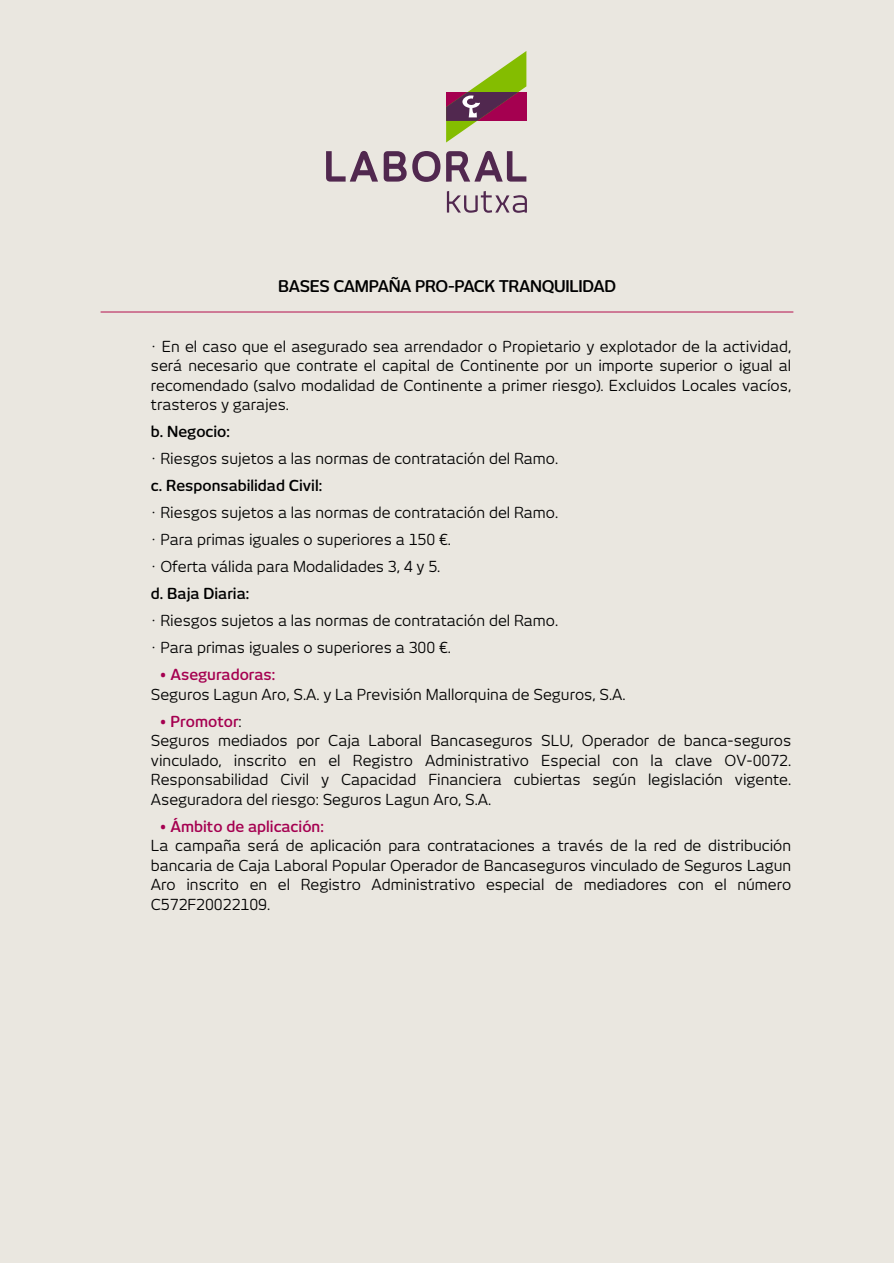
<style>
.page{position:relative;width:894px;height:1263px;background:#fff}
.page>*{position:absolute;margin:0;border:0;box-sizing:border-box;transform-origin:0 0}
.t1{font:600 15.9px "New June";letter-spacing:-.02em;color:#000}
.t2{font:15px/19.5px "New June";color:#000}
.t3{font:600 15px "New June";color:#000}
.t4{font:600 15px "New June";color:#a50050}
.s1{font-weight:600;color:#a50050}
</style>
<div class="page">
<div style="left:0;top:0;width:893px;height:1263px;background:#eae7e0"></div>
<hr style="left:100px;top:312px;width:693px;height:1px;background:#b4104d">
<svg style="left:326px;top:151px;width:80px;height:31px"></svg>
<svg style="left:412px;top:151px;width:28px;height:31px"></svg>
<svg style="left:446px;top:151px;width:80px;height:31px"></svg>
<svg style="left:446px;top:191px;width:80px;height:22px"></svg>
<svg style="left:446px;top:51px;width:80px;height:92px"></svg>
<p class="t1" style="left:278px;top:277px;width:339px">BASES CAMPAÑA PRO-PACK TRANQUILIDAD</p>
<p class="t2" style="left:151px;top:336px;width:641px;text-align:justify">· En el caso que el asegurado sea arrendador o Propietario y explotador de la actividad, será necesario que contrate el capital de Continente por un importe superior o igual al recomendado (salvo modalidad de Continente a primer riesgo). Excluidos Locales vacíos, trasteros y garajes.</p>
<p class="t3" style="left:151px;top:423px;width:80px">b. Negocio:</p>
<p class="t2" style="left:151px;top:449px;width:408px">· Riesgos sujetos a las normas de contratación del Ramo.</p>
<p class="t3" style="left:151px;top:477px;width:173px">c. Responsabilidad Civil:</p>
<p class="t2" style="left:151px;top:499px;width:408px;line-height:27px">· Riesgos sujetos a las normas de contratación del Ramo. · Para primas iguales o superiores a 150 €.<br>· Oferta válida para Modalidades 3, 4 y 5.</p>
<p class="t3" style="left:151px;top:585px;width:100px">d. Baja Diaria:</p>
<p class="t2" style="left:151px;top:607px;width:408px;line-height:27px">· Riesgos sujetos a las normas de contratación del Ramo. · Para primas iguales o superiores a 300 €.</p>
<p class="t4" style="left:160px;top:666px;width:117px">• Aseguradoras:</p>
<p class="t2" style="left:151px;top:684px;width:476px">Seguros Lagun Aro, S.A. y La Previsión Mallorquina de Seguros, S.A.</p>
<p class="t2" style="left:151px;top:711px;width:641px;text-indent:9px"><span class="s1">• Promotor</span>:<br>Seguros mediados por Caja Laboral Bancaseguros SLU, Operador de banca-seguros vinculado, inscrito en el Registro Administrativo Especial con la clave OV-0072.<br>Responsabilidad Civil y Capacidad Financiera cubiertas según legislación vigente.<br>Aseguradora del riesgo: Seguros Lagun Aro, S.A.</p>
<p class="t4" style="left:160px;top:817px;width:165px">• Ámbito de aplicación:</p>
<p class="t2" style="left:151px;top:836px;width:641px;text-align:justify">La campaña será de aplicación para contrataciones a través de la red de distribución bancaria de Caja Laboral Popular Operador de Bancaseguros vinculado de Seguros Lagun Aro inscrito en el Registro Administrativo especial de mediadores con el número C572F20022109.</p>
</div>
